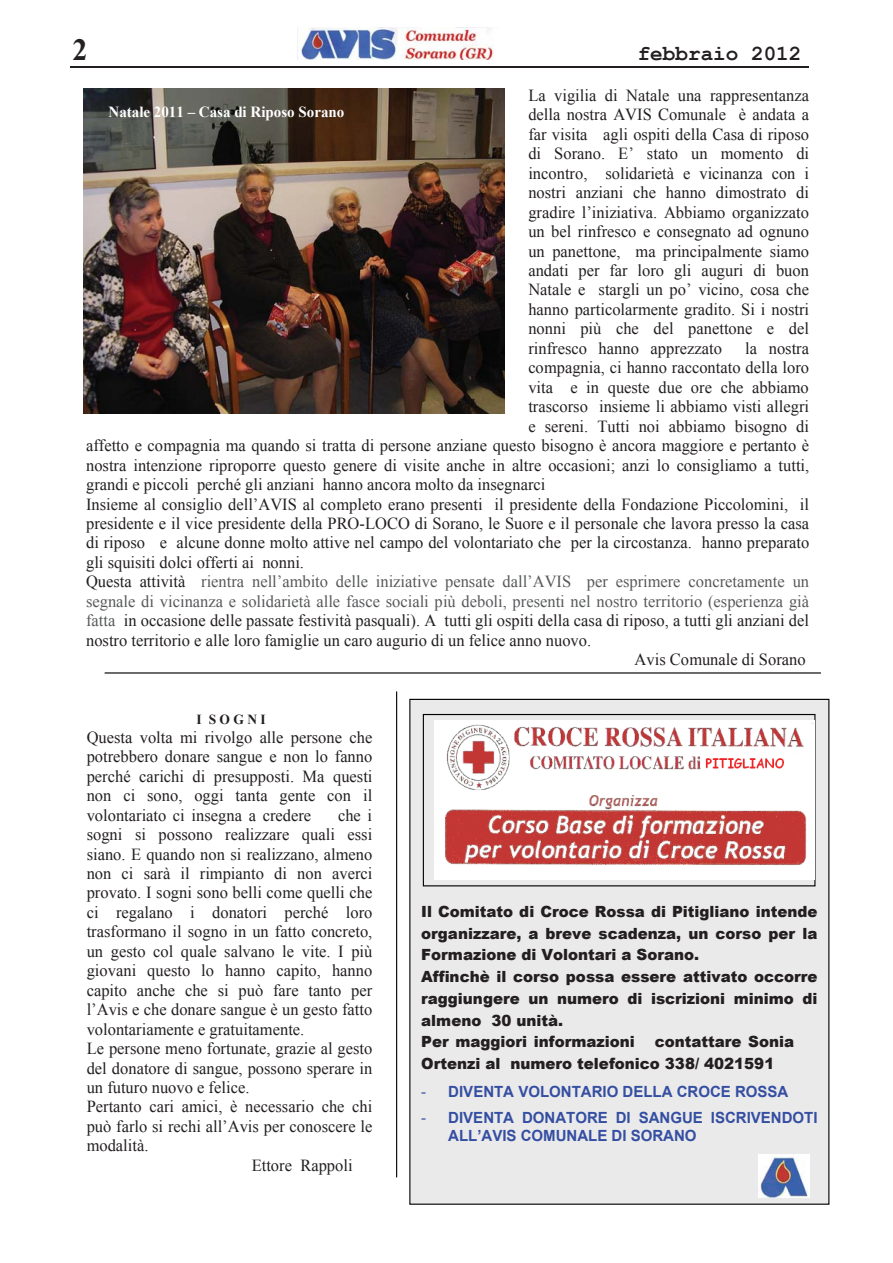
<style>
.page{position:relative;width:893px;height:1263px;background:#fff}
.page>*{position:absolute;margin:0;border:0;box-sizing:border-box;transform-origin:0 0}
.t1{font:700 30.75px "Times New Roman";color:#231f20}
.t2{font:700 21.45px "Courier New";color:#231f20}
.t3{font:16.95px/19.5px "Times New Roman";color:#231f20;text-align:justify}
.t4{font:16.95px "Times New Roman";color:#58595b}
.t5{font:900 15.45px/21.8px "Arial";color:#231f20}
.t6{font:700 15.45px/17.7px "Arial";color:#344ea2}
.t7{font:700 15.45px "Times New Roman";letter-spacing:-.005em;color:#fff}
.t8{font:700 13.8px "Times New Roman";color:#231f20}
.s1{color:#231f20}
.s2{color:#58595b}
.s3{font-weight:400}
</style>
<div class="page">
<img style="left:299px;top:28px;width:195px;height:32px">
<hr style="left:70px;top:66px;width:739px;height:2px;background:#231f20">
<img style="left:83px;top:89px;width:421px;height:324px">
<hr style="left:105px;top:672px;width:715px;height:2px;background:#010202">
<div style="left:410px;top:699px;width:419px;height:505px;background:#ebeaea"></div>
<div style="left:423px;top:714px;width:392px;height:172px;border:1px solid #010202"></div>
<img style="left:435px;top:721px;width:379px;height:159px">
<img style="left:758px;top:1155px;width:51px;height:43px">
<hr style="left:396px;top:692px;width:1px;height:485px;background:#010202">
<h1 class="t1" style="left:73px;top:32px;width:16px">2</h1>
<p class="t2" style="left:638px;top:42px;width:165px">febbraio 2012</p>
<p class="t3" style="left:528px;top:85px;width:282px">La vigilia di Natale una rappresentanza della nostra AVIS Comunale è andata a far visita agli ospiti della Casa di riposo di Sorano. E’ stato un momento di incontro, solidarietà e vicinanza con i nostri anziani che hanno dimostrato di gradire l’iniziativa. Abbiamo organizzato un bel rinfresco e consegnato ad ognuno un panettone, ma principalmente siamo andati per far loro gli auguri di buon Natale e stargli un po’ vicino, cosa che hanno particolarmente gradito. Si i nostri nonni più che del panettone e del rinfresco hanno apprezzato</p>
<p class="t7" style="left:109px;top:103px;width:237px">Natale 2011 – Casa di Riposo Sorano</p>
<p class="t3" style="left:745px;top:338px;width:65px">la nostra</p>
<p class="t3" style="left:528px;top:358px;width:282px">compagnia, ci hanno raccontato della loro</p>
<p class="t3" style="left:528px;top:377px;width:282px">vita e in queste due ore che abbiamo</p>
<p class="t3" style="left:528px;top:397px;width:282px">trascorso insieme li abbiamo visti allegri</p>
<p class="t3" style="left:528px;top:416px;width:282px">e sereni. Tutti noi abbiamo bisogno di</p>
<p class="t3" style="left:86px;top:436px;width:724px">affetto e compagnia ma quando si tratta di persone anziane questo bisogno è ancora maggiore e pertanto è</p>
<p class="t3" style="left:86px;top:455px;width:725px">nostra intenzione riproporre questo genere di visite anche in altre occasioni; anzi lo consigliamo a tutti,</p>
<p class="t3" style="left:86px;top:475px;width:461px">grandi e piccoli perché gli anziani hanno ancora molto da insegnarci</p>
<p class="t3" style="left:86px;top:494px;width:724px">Insieme al consiglio dell’AVIS al completo erano presenti il presidente della Fondazione Piccolomini, il</p>
<p class="t3" style="left:86px;top:514px;width:724px">presidente e il vice presidente della PRO-LOCO di Sorano, le Suore e il personale che lavora presso la casa</p>
<p class="t3" style="left:86px;top:533px;width:725px">di riposo e alcune donne molto attive nel campo del volontariato che per la circostanza. hanno preparato</p>
<p class="t3" style="left:86px;top:552px;width:219px">gli squisiti dolci offerti ai nonni.</p>
<p class="t4" style="left:86px;top:572px;width:724px"><span class="s1">Questa attività</span> rientra nell’ambito delle iniziative pensate dall’AVIS per esprimere concretamente un</p>
<p class="t4" style="left:86px;top:592px;width:725px">segnale di vicinanza e solidarietà alle fasce sociali più deboli, presenti nel nostro territorio (esperienza già</p>
<p class="t3" style="left:86px;top:611px;width:724px"><span class="s2">fatta</span> in occasione delle passate festività pasquali). A tutti gli ospiti della casa di riposo, a tutti gli anziani del</p>
<p class="t3" style="left:86px;top:630px;width:507px">nostro territorio e alle loro famiglie un caro augurio di un felice anno nuovo.</p>
<p class="t3" style="left:635px;top:650px;width:173px">Avis Comunale di Sorano</p>
<p class="t8" style="left:197px;top:712px;width:71px">I S O G N I</p>
<p class="t3" style="left:87px;top:727px;width:287px">Questa volta mi rivolgo alle persone che potrebbero donare sangue e non lo fanno perché carichi di presupposti. Ma questi non ci sono, oggi tanta gente con il volontariato ci insegna a credere</p>
<p class="t3" style="left:338px;top:805px;width:36px">che i</p>
<p class="t3" style="left:87px;top:825px;width:287px">sogni si possono realizzare quali essi</p>
<p class="t3" style="left:87px;top:844px;width:287px">siano. E quando non si realizzano, almeno</p>
<p class="t3" style="left:87px;top:863px;width:287px">non ci sarà il rimpianto di non averci</p>
<p class="t3" style="left:87px;top:883px;width:287px">provato. I sogni sono belli come quelli che</p>
<p class="t3" style="left:87px;top:902px;width:287px">ci regalano i donatori perché loro</p>
<p class="t3" style="left:87px;top:922px;width:287px">trasformano il sogno in un fatto concreto,</p>
<p class="t3" style="left:87px;top:941px;width:287px">un gesto col quale salvano le vite. I più</p>
<p class="t3" style="left:87px;top:961px;width:287px">giovani questo lo hanno capito, hanno</p>
<p class="t3" style="left:87px;top:980px;width:287px">capito anche che si può fare tanto per</p>
<p class="t3" style="left:87px;top:1000px;width:287px">l’Avis e che donare sangue è un gesto fatto</p>
<p class="t3" style="left:87px;top:1019px;width:219px">volontariamente e gratuitamente.</p>
<p class="t3" style="left:87px;top:1039px;width:287px">Le persone meno fortunate, grazie al gesto</p>
<p class="t3" style="left:87px;top:1058px;width:287px">del donatore di sangue, possono sperare in</p>
<p class="t3" style="left:87px;top:1078px;width:164px">un futuro nuovo e felice.</p>
<p class="t3" style="left:87px;top:1097px;width:287px">Pertanto cari amici, è necessario che chi</p>
<p class="t3" style="left:87px;top:1116px;width:287px">può farlo si rechi all’Avis per conoscere le</p>
<p class="t3" style="left:87px;top:1136px;width:63px">modalità.</p>
<p class="t3" style="left:252px;top:1155px;width:102px">Ettore Rappoli</p>
<p class="t5" style="left:421px;top:900px;width:398px">Il Comitato di Croce Rossa di Pitigliano intende organizzare, a breve scadenza, un corso per la Formazione di Volontari a Sorano.<br>Affinchè il corso possa essere attivato occorre raggiungere un numero di iscrizioni minimo di almeno 30 unità.<br>Per maggiori informazioni</p>
<p class="t5" style="left:421px;top:1030px;width:374px;text-indent:233px">contattare Sonia<br>Ortenzi al numero telefonico 338/ 4021591</p>
<p class="t6" style="left:421px;top:1083px;width:369px"><span class="s3">-</span> DIVENTA VOLONTARIO DELLA CROCE ROSSA</p>
<p class="t6" style="left:448px;top:1109px;width:371px;text-indent:-27px"><span class="s3">-</span> DIVENTA DONATORE DI SANGUE ISCRIVENDOTI<br>ALL’AVIS COMUNALE DI SORANO</p>
</div>
